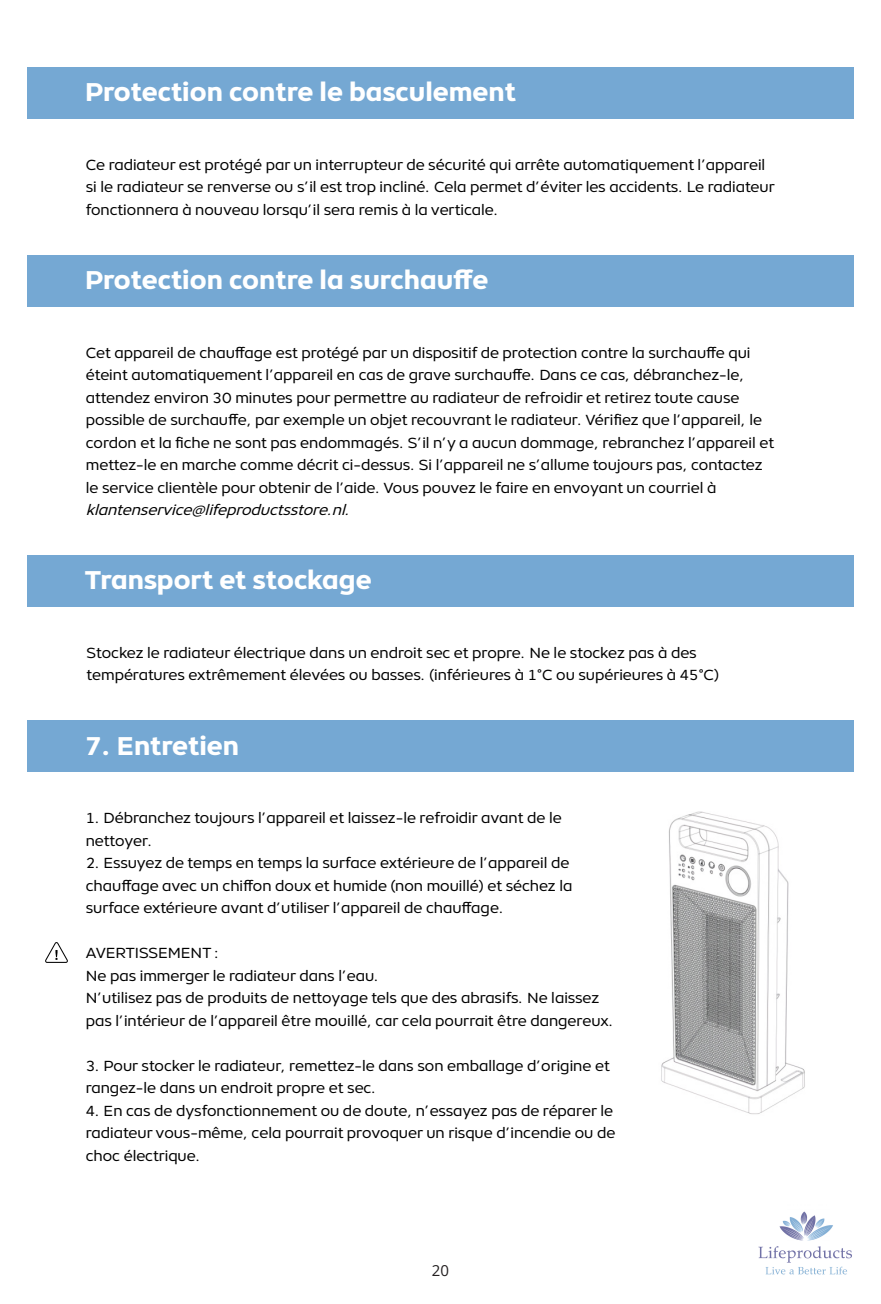
<style>
.page{position:relative;width:881px;height:1304px;background:#fff}
.page>*{position:absolute;margin:0;border:0;box-sizing:border-box;transform-origin:0 0}
.t1{font:800 26.25px "Object";color:#fff}
.t2{font:15px/22.5px "Object";color:#000}
.t3{font:15px "Open Sans";color:#231f20}
.s1{font-style:italic}
</style>
<div class="page">
<img style="left:758px;top:1211px;width:94px;height:64px">
<div style="left:27px;top:67px;width:825px;height:52px;background:#75a8d3"></div>
<div style="left:27px;top:255px;width:825px;height:51px;background:#75a8d3"></div>
<div style="left:27px;top:555px;width:825px;height:51px;background:#75a8d3"></div>
<div style="left:27px;top:720px;width:825px;height:52px;background:#75a8d3"></div>
<img style="left:45px;top:942px;width:23px;height:20px">
<img style="left:661px;top:811px;width:144px;height:303px">
<p class="t1" style="left:85px;top:71px;width:432px">Protection contre le basculement</p>
<p class="t2" style="left:86px;top:152px;width:690px">Ce radiateur est protégé par un interrupteur de sécurité qui arrête automatiquement l’appareil si le radiateur se renverse ou s’il est trop incliné. Cela permet d’éviter les accidents. Le radiateur fonctionnera à nouveau lorsqu’il sera remis à la verticale.</p>
<p class="t1" style="left:85px;top:259px;width:405px">Protection contre la surchauffe</p>
<p class="t2" style="left:86px;top:340px;width:689px">Cet appareil de chauffage est protégé par un dispositif de protection contre la surchauffe qui éteint automatiquement l’appareil en cas de grave surchauffe. Dans ce cas, débranchez-le, attendez environ 30 minutes pour permettre au radiateur de refroidir et retirez toute cause possible de surchauffe, par exemple un objet recouvrant le radiateur. Vérifiez que l’appareil, le cordon et la fiche ne sont pas endommagés. S’il n’y a aucun dommage, rebranchez l’appareil et mettez-le en marche comme décrit ci-dessus. Si l’appareil ne s’allume toujours pas, contactez le service clientèle pour obtenir de l’aide. Vous pouvez le faire en envoyant un courriel à <span class="s1">klantenservice@lifeproductsstore.nl.</span></p>
<p class="t1" style="left:85px;top:559px;width:288px">Transport et stockage</p>
<p class="t2" style="left:86px;top:640px;width:633px">Stockez le radiateur électrique dans un endroit sec et propre. Ne le stockez pas à des températures extrêmement élevées ou basses. (inférieures à 1°C ou supérieures à 45°C)</p>
<p class="t1" style="left:85px;top:724px;width:156px">7. Entretien</p>
<p class="t2" style="left:86px;top:805px;width:477px">1. Débranchez toujours l’appareil et laissez-le refroidir avant de le nettoyer.</p>
<p class="t2" style="left:86px;top:850px;width:488px">2. Essuyez de temps en temps la surface extérieure de l’appareil de chauffage avec un chiffon doux et humide (non mouillé) et séchez la surface extérieure avant d’utiliser l’appareil de chauffage.</p>
<p class="t2" style="left:86px;top:940px;width:135px">AVERTISSEMENT :</p>
<p class="t2" style="left:86px;top:963px;width:295px">Ne pas immerger le radiateur dans l’eau.</p>
<p class="t2" style="left:86px;top:985px;width:529px">N’utilisez pas de produits de nettoyage tels que des abrasifs. Ne laissez pas l’intérieur de l’appareil être mouillé, car cela pourrait être dangereux.</p>
<p class="t2" style="left:86px;top:1053px;width:525px">3. Pour stocker le radiateur, remettez-le dans son emballage d’origine et rangez-le dans un endroit propre et sec.</p>
<p class="t2" style="left:86px;top:1098px;width:531px">4. En cas de dysfonctionnement ou de doute, n’essayez pas de réparer le radiateur vous-même, cela pourrait provoquer un risque d’incendie ou de choc électrique.</p>
<p class="t3" style="left:432px;top:1259px;width:19px">20</p>
</div>
